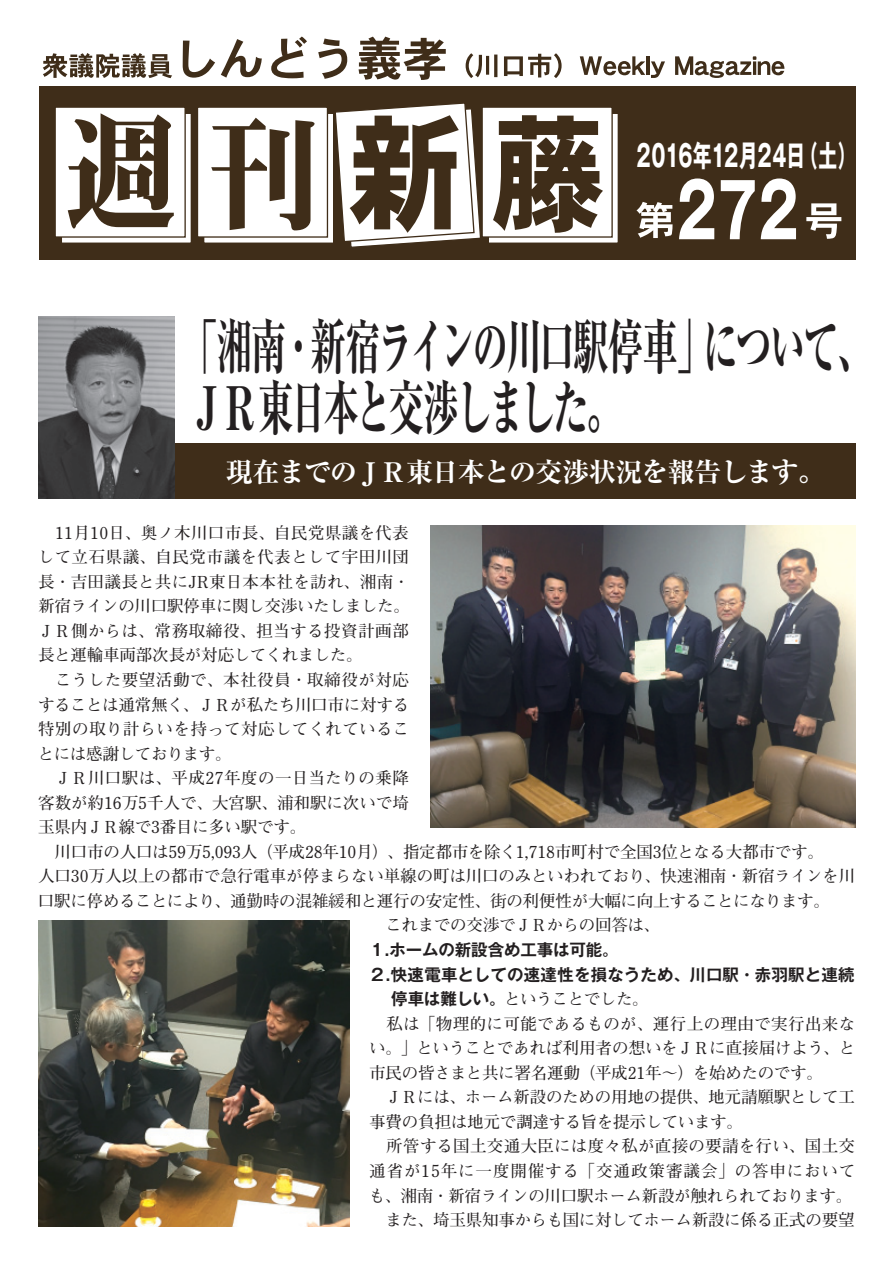
<style>
.page{position:relative;width:893px;height:1263px;background:#fff}
.page>*{position:absolute;margin:0;border:0;box-sizing:border-box;transform-origin:0 0}
.t1{font:75px "Gothic MB101 Pro Bold 90 pv RKSJ H";color:#fff;scale:.7 1}
.t2{font:60px/61.5px "Ryumin Pro Ex Bold 90 pv RKSJ H";letter-spacing:-.065em;color:#231f20;scale:.59 1}
.t3{font:30px "Gothic MB101 Pro Bold 90 pv RKSJ H";letter-spacing:-.01em;color:#fff;scale:.62 1}
.t4{font:27px "Ryumin Pro Ex Bold 90 pv RKSJ H";letter-spacing:-.04em;color:#fff}
.t5{font:16.5px/24.6px "Futo Min A101 Pro Bold 90 pv RKSJ H";letter-spacing:-.01em;color:#231f20}
.t6{font:16.5px "Futo Min A101 Pro Bold 90 pv RKSJ H";letter-spacing:.02em;color:#231f20}
.t7{font:16.5px/24.6px "Gothic MB101 Pro De Bold 90 pv RKSJ H";letter-spacing:.005em;color:#231f20}
.t8{font:16.5px "Futo Min A101 Pro Bold 90 pv RKSJ H";letter-spacing:.025em;color:#231f20}
.t9{font:16.5px "Futo Min A101 Pro Bold 90 pv RKSJ H";letter-spacing:.035em;color:#231f20}
.s1{font-family:"Midashi Min Pro MA31 90 pv RKSJ H"}
.s2{font-family:"Gothic MB101 Pro De Bold 90 pv RKSJ H"}
</style>
<div class="page">
<div style="left:39px;top:87px;width:816px;height:173px;background:#3f2d19"></div>
<div style="left:61px;top:113px;width:130px;height:130px;background:#fff"></div>
<div style="left:61px;top:113px;width:131px;height:131px;border:1px solid #3f2d19"></div>
<div style="left:55px;top:107px;width:130px;height:130px;background:#fff"></div>
<div style="left:55px;top:106px;width:131px;height:132px;border:1px solid #3f2d19"></div>
<div style="left:204px;top:113px;width:129px;height:130px;background:#fff"></div>
<div style="left:203px;top:113px;width:131px;height:131px;border:1px solid #3f2d19"></div>
<div style="left:197px;top:107px;width:130px;height:130px;background:#fff"></div>
<div style="left:197px;top:106px;width:131px;height:132px;border:1px solid #3f2d19"></div>
<div style="left:488px;top:113px;width:130px;height:130px;background:#fff"></div>
<div style="left:487px;top:113px;width:132px;height:131px;border:1px solid #3f2d19"></div>
<div style="left:482px;top:107px;width:130px;height:130px;background:#fff"></div>
<div style="left:481px;top:106px;width:131px;height:132px;border:1px solid #3f2d19"></div>
<svg style="left:68px;top:113px;width:106px;height:116px"></svg>
<svg style="left:211px;top:118px;width:103px;height:112px"></svg>
<svg style="left:336px;top:103px;width:146px;height:144px"></svg>
<svg style="left:493px;top:115px;width:110px;height:118px"></svg>
<svg style="left:636px;top:202px;width:36px;height:36px"></svg>
<svg style="left:806px;top:203px;width:35px;height:36px"></svg>
<svg style="left:43px;top:53px;width:129px;height:25px"></svg>
<svg style="left:183px;top:41px;width:32px;height:37px"></svg>
<svg style="left:221px;top:39px;width:41px;height:39px"></svg>
<svg style="left:271px;top:37px;width:36px;height:41px"></svg>
<svg style="left:318px;top:39px;width:29px;height:40px"></svg>
<svg style="left:358px;top:37px;width:88px;height:43px"></svg>
<svg style="left:465px;top:53px;width:32px;height:25px"></svg>
<svg style="left:504px;top:53px;width:57px;height:25px"></svg>
<svg style="left:579px;top:56px;width:66px;height:19px"></svg>
<hr style="left:646px;top:56px;width:3px;height:19px;background:#3f2d19">
<svg style="left:651px;top:61px;width:14px;height:17px"></svg>
<svg style="left:675px;top:56px;width:109px;height:22px"></svg>
<div style="left:39px;top:444px;width:816px;height:55px;background:#3f2d19"></div>
<img style="left:38px;top:316px;width:136px;height:183px">
<img style="left:430px;top:526px;width:425px;height:302px">
<img style="left:39px;top:921px;width:310px;height:306px">
<h3 class="t3" style="left:636px;top:145px;width:356px">2016年12月24日（土）</h3>
<h1 class="t1" style="left:676px;top:183px;width:175px">272</h1>
<h2 class="t2" style="left:182px;top:323px;width:1170px">「湘南・新宿ラインの川口駅停車」について、<br><span class="s1">ＪＲ</span>東日本と交渉しました。</h2>
<h3 class="t4" style="left:226px;top:461px;width:601px">現在までのＪＲ東日本との交渉状況を報告します。</h3>
<p class="t6" style="left:38px;top:526px;width:372px">　11月10日、奥ノ木川口市長、自民党県議を代表</p>
<p class="t8" style="left:38px;top:551px;width:372px">して立石県議、自民党市議を代表として宇田川団</p>
<p class="t6" style="left:38px;top:575px;width:373px">長・吉田議長と共にJR東日本本社を訪れ、湘南・</p>
<p class="t5" style="left:38px;top:596px;width:373px">新宿ラインの川口駅停車に関し交渉いたしました。</p>
<p class="t9" style="left:38px;top:624px;width:373px">ＪＲ側からは、常務取締役、担当する投資計画部</p>
<p class="t5" style="left:38px;top:645px;width:326px">長と運輸車両部次長が対応してくれました。</p>
<p class="t9" style="left:38px;top:674px;width:372px">　こうした要望活動で、本社役員・取締役が対応</p>
<p class="t5" style="left:38px;top:694px;width:372px">することは通常無く、ＪＲが私たち川口市に対する</p>
<p class="t6" style="left:38px;top:723px;width:372px">特別の取り計らいを持って対応してくれているこ</p>
<p class="t5" style="left:38px;top:743px;width:195px">とには感謝しております。</p>
<p class="t8" style="left:38px;top:772px;width:372px">　ＪＲ川口駅は、平成27年度の一日当たりの乗降</p>
<p class="t5" style="left:38px;top:792px;width:372px">客数が約16万5千人で、大宮駅、浦和駅に次いで埼</p>
<p class="t5" style="left:38px;top:817px;width:269px">玉県内ＪＲ線で3番目に多い駅です。</p>
<p class="t5" style="left:38px;top:842px;width:787px">　川口市の人口は59万5,093人（平成28年10月）、指定都市を除く1,718市町村で全国3位となる大都市です。</p>
<p class="t5" style="left:38px;top:866px;width:818px">人口30万人以上の都市で急行電車が停まらない単線の町は川口のみといわれており、快速湘南・新宿ラインを川</p>
<p class="t5" style="left:38px;top:891px;width:793px">口駅に停めることにより、通勤時の混雑緩和と運行の安定性、街の利便性が大幅に向上することになります。</p>
<p class="t5" style="left:369px;top:915px;width:292px">　これまでの交渉でＪＲからの回答は、</p>
<p class="t7" style="left:369px;top:940px;width:487px">１.ホームの新設含め工事は可能。<br>２.快速電車としての速達性を損なうため、川口駅・赤羽駅と連続</p>
<p class="t5" style="left:369px;top:989px;width:488px"><span class="s2">　 停車は難しい。</span>ということでした。<br>　私は「物理的に可能であるものが、運行上の理由で実行出来ない。」ということであれば利用者の想いをＪＲに直接届けよう、と市民の皆さまと共に署名運動（平成21年～）を始めたのです。<br>　ＪＲには、ホーム新設のための用地の提供、地元請願駅として工事費の負担は地元で調達する旨を提示しています。<br>　所管する国土交通大臣には度々私が直接の要請を行い、国土交通省が15年に一度開催する「交通政策審議会」の答申においても、湘南・新宿ラインの川口駅ホーム新設が触れられております。　また、埼玉県知事からも国に対してホーム新設に係る正式の要望</p>
</div>
